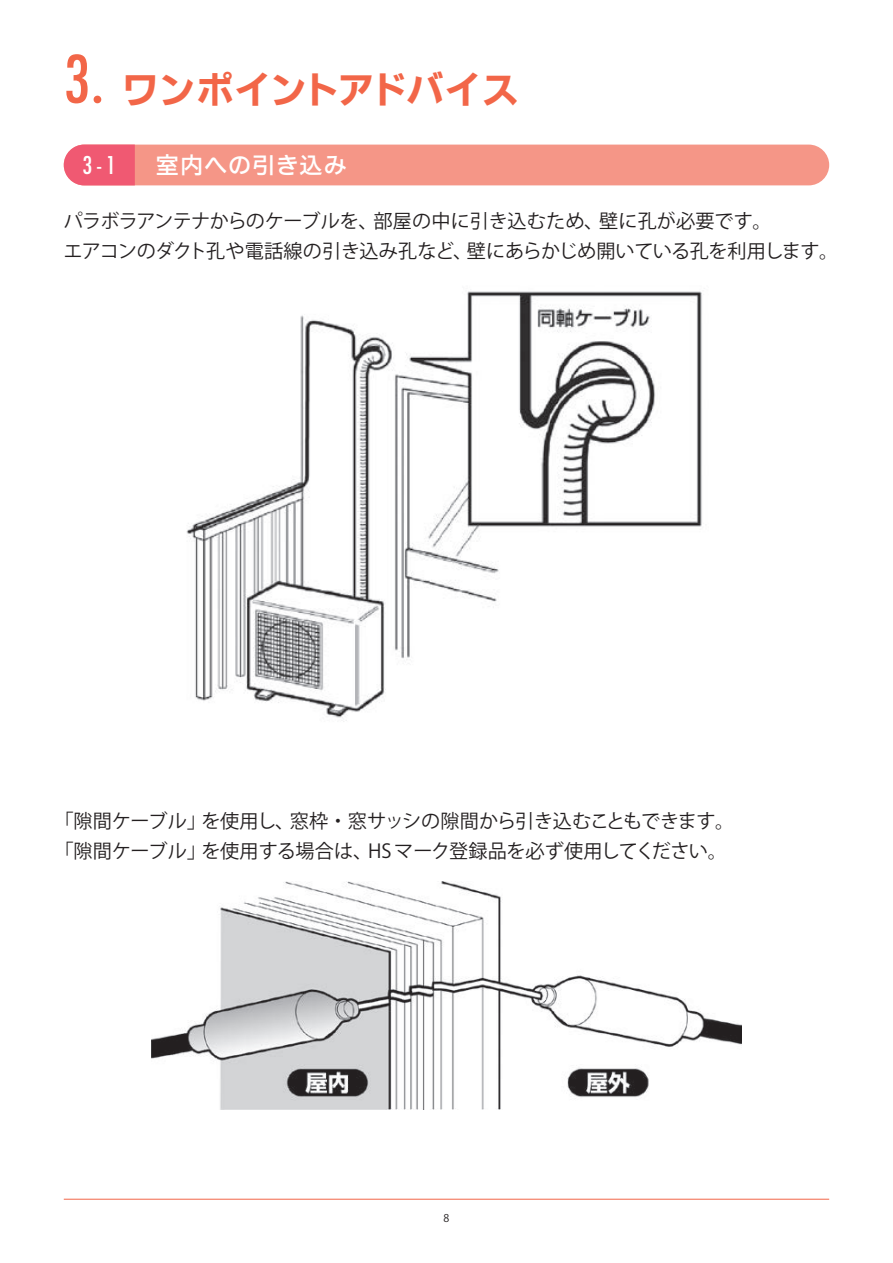
<style>
.page{position:relative;width:893px;height:1263px;background:#fff}
.page>*{position:absolute;margin:0;border:0;box-sizing:border-box;transform-origin:0 0}
.タイトル1数字{font:500 condensed 63.75px "Futura";color:#f26648}
.タイトル1{font:38.25px "Ro NOW Std GE";letter-spacing:-.055em;color:#f26648}
.タイトル2{font:23.85px "Ro NOW Std GB";letter-spacing:.01em;color:#fff}
.タイトル2数字{font:500 condensed 23.85px "Futura";color:#fff}
.t1{font:19.2px "Koz Go Pr 6 N";letter-spacing:-.01em;color:#231f20}
.t2{font:10.65px "Koz Go Pr 6 N";color:#231f20}
</style>
<div class="page">
<hr style="left:64px;top:1199px;width:765px;height:1px;background:#f26648">
<div style="left:64px;top:145px;width:765px;height:40px;background:#f59687;border-radius:20px"></div>
<svg style="left:64px;top:145px;width:71px;height:40px;background:#f06279"></svg>
<img style="left:186px;top:291px;width:516px;height:431px">
<img style="left:151px;top:881px;width:591px;height:229px">
<p class="タイトル1数字" style="left:64px;top:38px;width:42px">3.</p>
<p class="タイトル1" style="left:121px;top:64px;width:399px">ワンポイントアドバイス</p>
<p class="タイトル2数字" style="left:83px;top:150px;width:35px">3-1</p>
<p class="タイトル2" style="left:156px;top:150px;width:193px">室内への引き込み</p>
<p class="t1" style="left:64px;top:210px;width:709px">パラボラアンテナからのケーブルを、部屋の中に引き込むため、壁に孔が必要です。</p>
<p class="t1" style="left:64px;top:240px;width:776px">エアコンのダクト孔や電話線の引き込み孔など、壁にあらかじめ開いている孔を利用します。</p>
<p class="t1" style="left:55px;top:810px;width:681px">「隙間ケーブル」を使用し、窓枠・窓サッシの隙間から引き込むこともできます。</p>
<p class="t1" style="left:55px;top:840px;width:674px">「隙間ケーブル」を使用する場合は、HS マーク登録品を必ず使用してください。</p>
<p class="t2" style="left:444px;top:1212px;width:7px">8</p>
</div>
